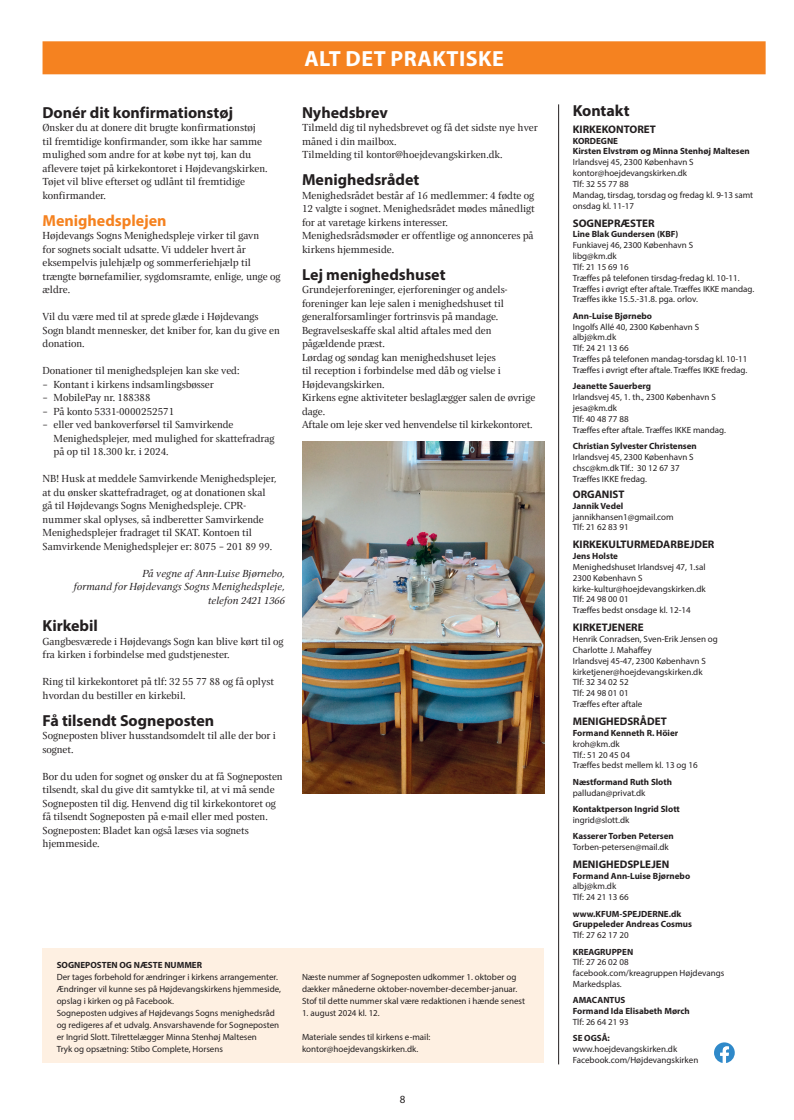
<style>
.page{position:relative;width:794px;height:1120px;background:#fff}
.page>*{position:absolute;margin:0;border:0;box-sizing:border-box;transform-origin:0 0}
.t1{font:700 22px "Myriad Pro";letter-spacing:.02em;color:#fff}
.t2{font:700 16px "Myriad Pro";letter-spacing:-.005em;color:#231f20}
.t3{font:700 16px "Myriad Pro";color:#f58220}
.t4{font:11px/13.5px "Press Serif";color:#231f20}
.t5{font:700 11px "Myriad Pro";color:#231f20}
.t6{font:italic 11px/13.5px "Press Serif";color:#231f20;text-align:right}
.t7{font:11px "Myriad Pro";color:#231f20}
.t8{font:9px/10.8px "Myriad Pro";color:#231f20}
.t9{font:700 9px/10.8px "Myriad Pro";color:#231f20}
</style>
<div class="page">
<div style="left:43px;top:948px;width:501px;height:115px;background:#fef0e2"></div>
<div style="left:43px;top:41px;width:722px;height:33px;background:#f58220"></div>
<hr style="left:558px;top:104px;width:1px;height:960px;background:#231f20">
<svg style="left:714px;top:1042px;width:20px;height:21px"></svg>
<img style="left:302px;top:442px;width:242px;height:351px">
<h2 class="t2" style="left:43px;top:102px;width:192px">Donér dit konfirmationstøj</h2>
<p class="t4" style="left:43px;top:121px;width:227px">Ønsker du at donere dit brugte konfirmationstøj til fremtidige konfirmander, som ikke har samme mulighed som andre for at købe nyt tøj, kan du aflevere tøjet på kirkekontoret i Højdevangskirken.<br>Tøjet vil blive efterset og udlånt til fremtidige konfirmander.</p>
<h2 class="t3" style="left:43px;top:210px;width:125px">Menighedsplejen</h2>
<p class="t4" style="left:43px;top:229px;width:239px">Højdevangs Sogns Menighedspleje virker til gavn<br>for sognets socialt udsatte. Vi uddeler hvert år eksempelvis julehjælp og sommerferiehjælp til trængte børnefamilier, sygdomsramte, enlige, unge og ældre.</p>
<p class="t4" style="left:43px;top:310px;width:239px">Vil du være med til at sprede glæde i Højdevangs<br>Sogn blandt mennesker, det kniber for, kan du give en donation.</p>
<p class="t4" style="left:43px;top:364px;width:198px">Donationer til menighedsplejen kan ske ved:</p>
<p class="t4" style="left:43px;top:378px;width:173px">– Kontant i kirkens indsamlingsbøsser</p>
<p class="t4" style="left:43px;top:391px;width:110px">– MobilePay nr. 188388</p>
<p class="t4" style="left:43px;top:405px;width:133px">– På konto 5331-0000252571</p>
<p class="t4" style="left:54px;top:418px;width:222px;text-indent:-11px">– eller ved bankoverførsel til Samvirkende<br>Menighedsplejer, med mulighed for skattefradrag på op til 18.300 kr. i 2024.</p>
<p class="t4" style="left:43px;top:472px;width:235px">NB! Husk at meddele Samvirkende Menighedsplejer, at du ønsker skattefradraget, og at donationen skal gå til Højdevangs Sogns Menighedspleje. CPR&shy;nummer skal oplyses, så indberetter Samvirkende Menighedsplejer fradraget til SKAT. Kontoen til Samvirkende Menighedsplejer er: 8075 – 201 89 99.</p>
<p class="t6" style="left:74px;top:567px;width:213px">På vegne af Ann-Luise Bjørnebo,<br>formand for Højdevangs Sogns Menighedspleje, telefon 2421 1366</p>
<h2 class="t2" style="left:43px;top:615px;width:57px">Kirkebil</h2>
<p class="t4" style="left:43px;top:634px;width:243px">Gangbesværede i Højdevangs Sogn kan blive kørt til og fra kirken i forbindelse med gudstjenester.</p>
<p class="t4" style="left:43px;top:675px;width:233px">Ring til kirkekontoret på tlf: 32 55 77 88 og få oplyst hvordan du bestiller en kirkebil.</p>
<h2 class="t2" style="left:43px;top:710px;width:173px">Få tilsendt Sogneposten</h2>
<p class="t4" style="left:43px;top:729px;width:235px">Sogneposten bliver husstandsomdelt til alle der bor i sognet.</p>
<p class="t4" style="left:43px;top:769px;width:242px">Bor du uden for sognet og ønsker du at få Sogneposten tilsendt, skal du give dit samtykke til, at vi må sende Sogneposten til dig. Henvend dig til kirkekontoret og få tilsendt Sogneposten på e-mail eller med posten.<br>Sogneposten: Bladet kan også læses via sognets hjemmeside.</p>
<h1 class="t1" style="left:304px;top:44px;width:201px">ALT DET PRAKTISKE</h1>
<h2 class="t2" style="left:302px;top:102px;width:87px">Nyhedsbrev</h2>
<p class="t4" style="left:302px;top:121px;width:237px">Tilmeld dig til nyhedsbrevet og få det sidste nye hver måned i din mailbox.<br>Tilmelding til kontor@hoejdevangskirken.dk.</p>
<h2 class="t2" style="left:302px;top:170px;width:119px">Menighedsrådet</h2>
<p class="t4" style="left:302px;top:189px;width:234px">Menighedsrådet består af 16 medlemmer: 4 fødte og 12 valgte i sognet. Menighedsrådet mødes månedligt for at varetage kirkens interesser.<br>Menighedsrådsmøder er offentlige og annonceres på kirkens hjemmeside.</p>
<h2 class="t2" style="left:302px;top:264px;width:145px">Lej menighedshuset</h2>
<p class="t4" style="left:302px;top:283px;width:235px">Grundejerforeninger, ejerforeninger og andels&shy;foreninger kan leje salen i menighedshuset til generalforsamlinger fortrinsvis på mandage.<br>Begravelseskaffe skal altid aftales med den pågældende præst.<br>Lørdag og søndag kan menighedshuset lejes<br>til reception i forbindelse med dåb og vielse i Højdevangskirken.<br>Kirkens egne aktiviteter beslaglægger salen de øvrige dage.<br>Aftale om leje sker ved henvendelse til kirkekontoret.</p>
<p class="t9" style="left:57px;top:959px;width:147px">SOGNEPOSTEN OG NÆSTE NUMMER</p>
<p class="t8" style="left:57px;top:971px;width:226px;line-height:12px">Der tages forbehold for ændringer i kirkens arrangementer.<br>Ændringer vil kunne ses på Højdevangskirkens hjemmeside, opslag i kirken og på Facebook.<br>Sogneposten udgives af Højdevangs Sogns menighedsråd og redigeres af et udvalg. Ansvarshavende for Sogneposten er Ingrid Slott. Tilrettelægger Minna Stenhøj Maltesen<br>Tryk og opsætning: Stibo Complete, Horsens</p>
<p class="t8" style="left:302px;top:971px;width:225px;line-height:12px">Næste nummer af Sogneposten udkommer 1. oktober og dækker månederne oktober-november-december-januar.<br>Stof til dette nummer skal være redaktionen i hænde senest</p>
<p class="t8" style="left:302px;top:1007px;width:79px">1. august 2024 kl. 12.</p>
<p class="t8" style="left:302px;top:1031px;width:130px;line-height:12px">Materiale sendes til kirkens e-mail: kontor@hoejdevangskirken.dk.</p>
<p class="t7" style="left:400px;top:1092px;width:7px">8</p>
<h2 class="t2" style="left:573px;top:101px;width:58px">Kontakt</h2>
<p class="t5" style="left:573px;top:122px;width:84px">KIRKEKONTORET</p>
<p class="t9" style="left:573px;top:135px;width:179px">KORDEGNE<br>Kirsten Elvstrøm og Minna Stenhøj Maltesen</p>
<p class="t8" style="left:573px;top:157px;width:182px">Irlandsvej 45, 2300 København S kontor@hoejdevangskirken.dk<br>Tlf: 32 55 77 88<br>Mandag, tirsdag, torsdag og fredag kl. 9-13 samt onsdag kl. 11-17</p>
<p class="t5" style="left:573px;top:216px;width:83px">SOGNEPRÆSTER</p>
<p class="t9" style="left:573px;top:229px;width:107px">Line Blak Gundersen (KBF)</p>
<p class="t8" style="left:573px;top:240px;width:183px">Funkiavej 46, 2300 København S<br>libg@km.dk<br>Tlf: 21 15 69 16<br>Træffes på telefonen tirsdag-fredag kl. 10-11.<br>Træffes i øvrigt efter aftale. Træffes IKKE mandag.<br>Træffes ikke 15.5.-31.8. pga. orlov.</p>
<p class="t9" style="left:573px;top:310px;width:81px">Ann-Luise Bjørnebo</p>
<p class="t8" style="left:573px;top:321px;width:176px">Ingolfs Allé 40, 2300 København S<br>albj@km.dk<br>Tlf: 24 21 13 66<br>Træffes på telefonen mandag-torsdag kl. 10-11<br>Træffes i øvrigt efter aftale. Træffes IKKE fredag.</p>
<p class="t9" style="left:573px;top:380px;width:80px">Jeanette Sauerberg</p>
<p class="t8" style="left:573px;top:391px;width:155px">Irlandsvej 45, 1. th., 2300 København S jesa@km.dk<br>Tlf: 40 48 77 88<br>Træffes efter aftale. Træffes IKKE mandag.</p>
<p class="t9" style="left:573px;top:440px;width:126px">Christian Sylvester Christensen</p>
<p class="t8" style="left:573px;top:451px;width:122px">Irlandsvej 45, 2300 København S chsc@km.dk Tlf.: 30 12 67 37<br>Træffes IKKE fredag.</p>
<p class="t5" style="left:573px;top:487px;width:53px">ORGANIST</p>
<p class="t9" style="left:573px;top:500px;width:52px">Jannik Vedel</p>
<p class="t8" style="left:573px;top:511px;width:102px">jannikhansen1@gmail.com<br>Tlf: 21 62 83 91</p>
<p class="t5" style="left:573px;top:537px;width:143px">KIRKEKULTURMEDARBEJDER</p>
<p class="t9" style="left:573px;top:550px;width:47px">Jens Holste</p>
<p class="t8" style="left:573px;top:561px;width:134px">Menighedshuset Irlandsvej 47, 1.sal<br>2300 København S kirke-kultur@hoejdevangskirken.dk<br>Tlf: 24 98 00 01<br>Træffes bedst onsdage kl. 12-14</p>
<p class="t5" style="left:573px;top:620px;width:72px">KIRKETJENERE</p>
<p class="t8" style="left:573px;top:633px;width:147px">Henrik Conradsen, Sven-Erik Jensen og<br>Charlotte J. Mahaffey<br>Irlandsvej 45-47, 2300 København S kirketjener@hoejdevangskirken.dk<br>Tlf: 32 34 02 52<br>Tlf: 24 98 01 01<br>Træffes efter aftale</p>
<p class="t5" style="left:573px;top:714px;width:95px">MENIGHEDSRÅDET</p>
<p class="t9" style="left:573px;top:727px;width:107px">Formand Kenneth R. Höier</p>
<p class="t8" style="left:573px;top:738px;width:126px">kroh@km.dk<br>Tlf.: 51 20 45 04<br>Træffes bedst mellem kl. 13 og 16</p>
<p class="t9" style="left:573px;top:776px;width:101px">Næstformand Ruth Sloth</p>
<p class="t8" style="left:573px;top:787px;width:74px">palludan@privat.dk</p>
<p class="t9" style="left:573px;top:803px;width:109px">Kontaktperson Ingrid Slott</p>
<p class="t8" style="left:573px;top:814px;width:58px">ingrid@slott.dk</p>
<p class="t9" style="left:573px;top:830px;width:102px">Kasserer Torben Petersen</p>
<p class="t8" style="left:573px;top:841px;width:97px">Torben-petersen@mail.dk</p>
<p class="t5" style="left:573px;top:857px;width:98px">MENIGHEDSPLEJEN</p>
<p class="t9" style="left:573px;top:870px;width:119px">Formand Ann-Luise Bjørnebo</p>
<p class="t8" style="left:573px;top:881px;width:57px">albj@km.dk<br>Tlf: 24 21 13 66</p>
<p class="t9" style="left:573px;top:908px;width:121px">www.KFUM-SPEJDERNE.dk<br>Gruppeleder Andreas Cosmus</p>
<p class="t8" style="left:573px;top:930px;width:57px">Tlf: 27 62 17 20</p>
<p class="t9" style="left:573px;top:946px;width:62px">KREAGRUPPEN</p>
<p class="t8" style="left:573px;top:957px;width:153px">Tlf: 27 26 02 08 facebook.com/kreagruppen Højdevangs<br>Markedsplas.</p>
<p class="t9" style="left:573px;top:994px;width:119px">AMACANTUS<br>Formand Ida Elisabeth Mørch</p>
<p class="t8" style="left:573px;top:1016px;width:57px">Tlf: 26 64 21 93</p>
<p class="t9" style="left:573px;top:1032px;width:39px">SE OGSÅ:</p>
<p class="t8" style="left:573px;top:1043px;width:127px">www.hoejdevangskirken.dk<br>Facebook.com/Højdevangskirken</p>
</div>
